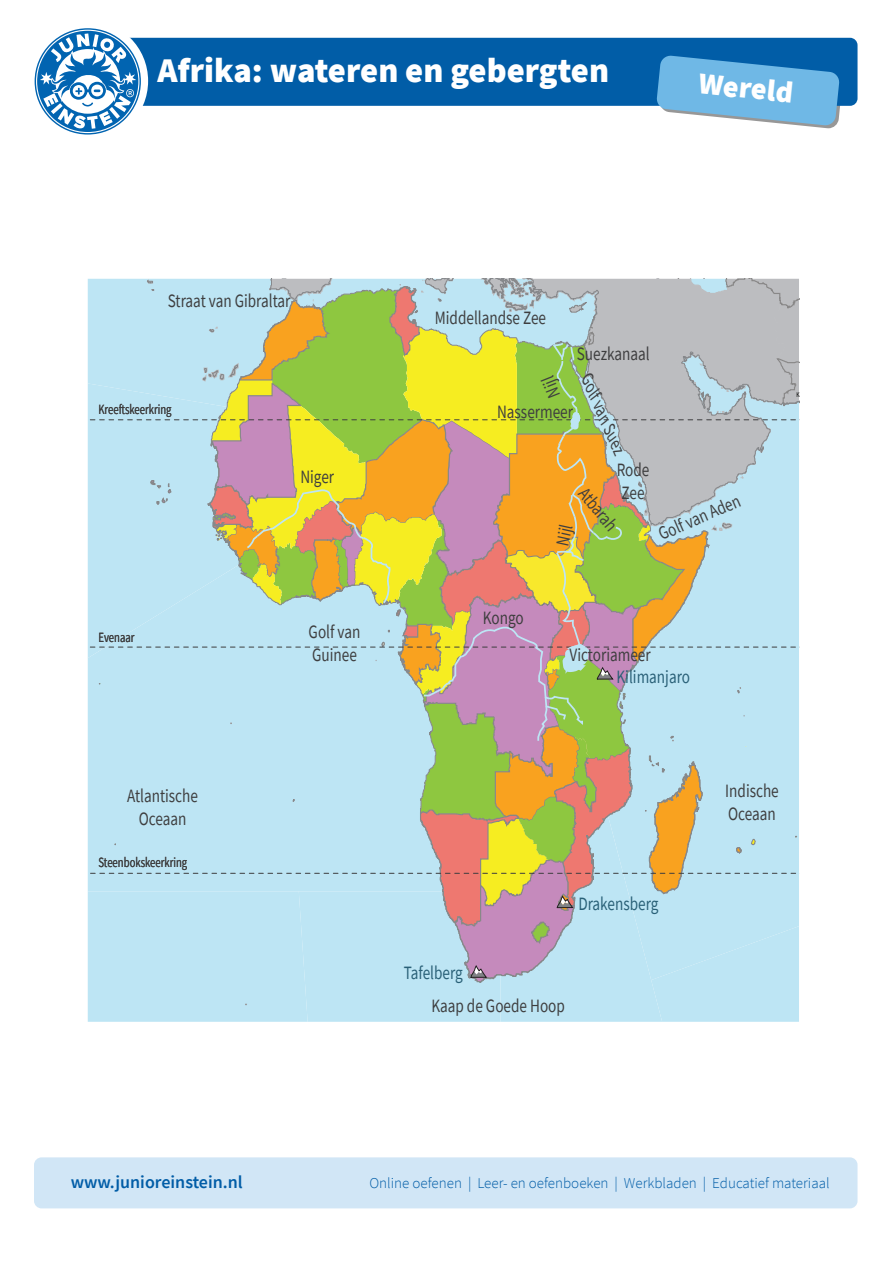
<style>
.page{position:relative;width:893px;height:1263px;background:#fff}
.page>*{position:absolute;margin:0;border:0;box-sizing:border-box;transform-origin:0 0}
.t1{font:900 34.5px "Source Sans Pro";color:#fff}
.t2{font:900 30px "Source Sans Pro";color:#fff}
.t3{font:18.9px/22.6px "Source Sans Pro";color:#3e3e3f;scale:.81 1}
.t4{font:18.9px "Source Sans Pro";color:#296077;scale:.81 1}
.t5{font:18.75px "Source Sans Pro";color:#3e3e3f;scale:.82 1}
.t6{font:18.75px "Source Sans Pro";color:#3e3e3f;scale:.81 1}
.t7{font:italic 18.15px "Source Sans Pro";color:#3e3e3f;scale:.84 1}
.t8{font:600 18px "Source Sans Pro";color:#015da7}
.t9{font:300 15px "Source Sans Pro";color:#015da7}
.t10{font:14.1px "Source Sans Pro";color:#3e3e3f;scale:.75 1}
</style>
<div class="page">
<div style="left:50px;top:38px;width:807px;height:68px;background:#015da7;border-radius:7px"></div>
<div style="left:27px;top:20px;width:121px;height:122px;background:#fff;border-radius:50%"></div>
<svg style="left:656px;top:55px;width:187px;height:73px"></svg>
<svg style="left:35px;top:28px;width:106px;height:107px"></svg>
<div style="left:34px;top:1157px;width:823px;height:51px;background:#d1e6f6;border-radius:8px"></div>
<svg style="left:88px;top:279px;width:711px;height:743px;background:#c0cfba"></svg>
<p class="t1" style="left:158px;top:46px;width:453px">Afrika: wateren en gebergten</p>
<p class="t2" style="left:701px;top:62px;width:96px;rotate:6deg">Wereld</p>
<p class="t3" style="left:168px;top:289px;width:153px">Straat van Gibraltar</p>
<p class="t10" style="left:98px;top:400px;width:99px">Kreeftskeerkring</p>
<p class="t3" style="left:300px;top:466px;width:43px">Niger</p>
<p class="t3" style="left:435px;top:306px;width:139px">Middellandse Zee</p>
<p class="t3" style="left:577px;top:342px;width:92px">Suezkanaal</p>
<p class="t5" style="left:544px;top:401px;width:28px;rotate:-111deg">Nijl</p>
<p class="t3" style="left:497px;top:400px;width:95px">Nassermeer</p>
<p class="t7" style="left:597px;top:371px;width:104px;rotate:66deg">Golf van Suez</p>
<p class="t3" style="left:617px;top:459px;width:42px">Rode<br>Zee</p>
<p class="t5" style="left:592px;top:482px;width:63px;rotate:51deg">Atbarah</p>
<p class="t5" style="left:550px;top:543px;width:28px;rotate:-78deg">Nijl</p>
<p class="t6" style="left:655px;top:524px;width:109px;rotate:-24deg">Golf van Aden</p>
<p class="t10" style="left:98px;top:629px;width:49px">Evenaar</p>
<p class="t3" style="left:127px;top:784px;width:89px;text-align:center">Atlantische<br>Oceaan</p>
<p class="t10" style="left:98px;top:853px;width:120px">Steenbokskeerkring</p>
<p class="t3" style="left:309px;top:620px;width:65px">Golf van<br>Guinee</p>
<p class="t3" style="left:483px;top:606px;width:52px">Kongo</p>
<p class="t3" style="left:570px;top:643px;width:102px">Victoriameer</p>
<p class="t4" style="left:616px;top:665px;width:92px">Kilimanjaro</p>
<p class="t4" style="left:578px;top:892px;width:100px">Drakensberg</p>
<p class="t4" style="left:404px;top:961px;width:74px">Tafelberg</p>
<p class="t3" style="left:431px;top:995px;width:166px">Kaap de Goede Hoop</p>
<p class="t3" style="left:725px;top:779px;width:68px">Indische<br>Oceaan</p>
<p class="t8" style="left:71px;top:1170px;width:174px">www.junioreinstein.nl</p>
<p class="t9" style="left:369px;top:1174px;width:462px">Online oefenen | Leer- en oefenboeken | Werkbladen | Educatief materiaal</p>
</div>
